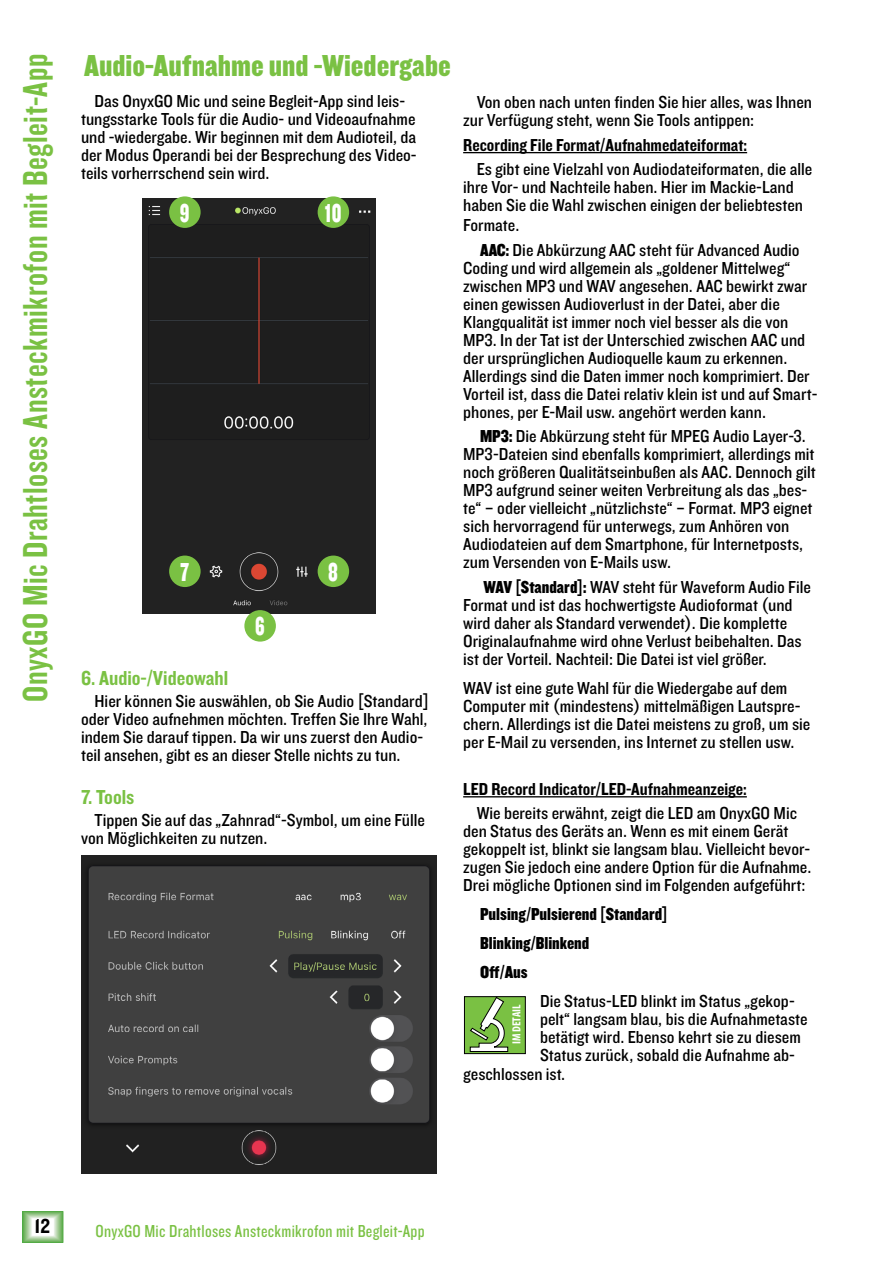
<style>
.page{position:relative;width:893px;height:1263px;background:#fff}
.page>*{position:absolute;margin:0;border:0;box-sizing:border-box;transform-origin:0 0}
.t1{font:36px "Knockout 49 Liteweight";letter-spacing:.015em;color:#7ac143}
.t2{font:31.5px "Knockout 70 Full Welterwt";color:#7ac143}
.t3{font:27px "Knockout 70 Full Welterwt";color:#fff;scale:.75 1}
.t4{font:21px "Knockout 50 Welterweight";color:#7ac143}
.t5{font:21px "Knockout 50 Welterweight";color:#000}
.t6{font:18px/18px "Knockout 30 Junior Welterwt";color:#000}
.t7{font:18px "Knockout 50 Welterweight";color:#000}
.t8{font:18px/28.8px "Knockout 70 Full Welterwt";color:#000}
.t9{font:18px "Knockout 29 Junior Ltweight";letter-spacing:.015em;color:#7ac143}
.t10{font:700 condensed 11.85px "Myriad Pro";color:#fff}
.s1{font-family:"Knockout 70 Full Welterwt"}
</style>
<div class="page">
<div style="left:23px;top:1211px;width:40px;height:31px;border:1px solid #4eab44"></div>
<div style="left:23px;top:1212px;width:40px;height:30px;border:1px solid #50ab45"></div>
<div style="left:23px;top:1212px;width:39px;height:30px;border:1px solid #58ae4a"></div>
<div style="left:24px;top:1212px;width:38px;height:30px;border:1px solid #5eaf4f"></div>
<div style="left:24px;top:1212px;width:38px;height:29px;border:1px solid #64b154"></div>
<div style="left:24px;top:1212px;width:37px;height:29px;border:1px solid #68b356"></div>
<div style="left:24px;top:1213px;width:37px;height:28px;border:1px solid #6cb45b"></div>
<div style="left:25px;top:1213px;width:36px;height:28px;border:1px solid #76b865"></div>
<div style="left:25px;top:1213px;width:36px;height:27px;border:1px solid #76b866"></div>
<div style="left:25px;top:1213px;width:35px;height:27px;border:1px solid #7dbb6d"></div>
<div style="left:26px;top:1213px;width:34px;height:27px;border:1px solid #7dbb6e"></div>
<div style="left:26px;top:1214px;width:34px;height:26px;border:1px solid #86bf78"></div>
<div style="left:26px;top:1214px;width:33px;height:26px;border:1px solid #8cc27d"></div>
<div style="left:26px;top:1214px;width:33px;height:25px;border:1px solid #8dc27f"></div>
<div style="left:27px;top:1214px;width:32px;height:25px;border:1px solid #94c586"></div>
<div style="left:27px;top:1215px;width:32px;height:24px;border:1px solid #97c789"></div>
<div style="left:27px;top:1215px;width:31px;height:24px;border:1px solid #9eca90"></div>
<div style="left:28px;top:1215px;width:30px;height:24px;border:1px solid #a2cc94"></div>
<div style="left:28px;top:1215px;width:30px;height:23px;border:1px solid #a9cf9c"></div>
<div style="left:28px;top:1215px;width:29px;height:23px;border:1px solid #a9d09c"></div>
<div style="left:28px;top:1216px;width:29px;height:22px;border:1px solid #afd3a3"></div>
<div style="left:29px;top:1216px;width:28px;height:22px;border:1px solid #b8d7ad"></div>
<div style="left:29px;top:1216px;width:28px;height:21px;border:1px solid #b9d8ae"></div>
<div style="left:29px;top:1216px;width:27px;height:21px;border:1px solid #c0dbb5"></div>
<div style="left:29px;top:1217px;width:27px;height:20px;border:1px solid #c0dbb6"></div>
<div style="left:30px;top:1217px;width:26px;height:20px;border:1px solid #cbe1c3"></div>
<div style="left:30px;top:1217px;width:25px;height:20px;border:1px solid #cfe3c7"></div>
<div style="left:30px;top:1217px;width:25px;height:19px;border:1px solid #d2e5ca"></div>
<div style="left:31px;top:1217px;width:24px;height:19px;border:1px solid #d6e8d0"></div>
<div style="left:31px;top:1218px;width:24px;height:18px;border:1px solid #ddebd7"></div>
<div style="left:31px;top:1218px;width:23px;height:18px;border:1px solid #e4efe0"></div>
<div style="left:142px;top:198px;width:234px;height:415px;background:#212121"></div>
<div style="left:244px;top:610px;width:32px;height:32px;background:#7ac143;border-radius:50%"></div>
<div style="left:169px;top:555px;width:32px;height:32px;background:#7ac143;border-radius:50%"></div>
<div style="left:169px;top:196px;width:32px;height:32px;background:#7ac143;border-radius:50%"></div>
<div style="left:318px;top:555px;width:31px;height:32px;background:#7ac143;border-radius:50%"></div>
<div style="left:318px;top:196px;width:31px;height:32px;background:#7ac143;border-radius:50%"></div>
<img style="left:81px;top:856px;width:356px;height:318px">
<hr style="left:463px;top:152px;width:284px;height:1px;background:#000">
<hr style="left:463px;top:796px;width:284px;height:1px;background:#000">
<svg style="left:464px;top:996px;width:62px;height:58px;background:#7eb058"></svg>
<h1 class="t1" style="left:12px;top:702px;width:650px;rotate:-90deg">OnyxGO Mic Drahtloses Ansteckmikrofon mit Begleit-App</h1>
<h2 class="t2" style="left:84px;top:45px;width:368px">Audio-Aufnahme und -Wiedergabe</h2>
<p class="t6" style="left:81px;top:92px;width:337px;text-indent:14px">Das OnyxGO Mic und seine Begleit-App sind leis&shy;tungsstarke Tools für die Audio- und Videoaufnahme und -wiedergabe. Wir beginnen mit dem Audioteil, da der Modus Operandi bei der Besprechung des Video&shy;teils vorherrschend sein wird.</p>
<h3 class="t3" style="left:180px;top:195px;width:14px">9</h3>
<h3 class="t3" style="left:325px;top:195px;width:24px">10</h3>
<h3 class="t3" style="left:180px;top:554px;width:14px">7</h3>
<h3 class="t3" style="left:255px;top:609px;width:14px">6</h3>
<h3 class="t3" style="left:328px;top:554px;width:15px">8</h3>
<p class="t4" style="left:81px;top:664px;width:149px">6. Audio-/Videowahl</p>
<p class="t6" style="left:81px;top:691px;width:350px;text-indent:14px">Hier können Sie auswählen, ob Sie Audio [Standard] oder Video aufnehmen möchten. Treffen Sie Ihre Wahl, indem Sie darauf tippen. Da wir uns zuerst den Audio&shy;teil ansehen, gibt es an dieser Stelle nichts zu tun.</p>
<p class="t4" style="left:81px;top:783px;width:55px">7. Tools</p>
<p class="t6" style="left:81px;top:810px;width:345px;text-indent:14px">Tippen Sie auf das „Zahnrad“-Symbol, um eine Fülle von Möglichkeiten zu nutzen.</p>
<p class="t6" style="left:463px;top:92px;width:350px;text-indent:14px">Von oben nach unten finden Sie hier alles, was Ihnen zur Verfügung steht, wenn Sie Tools antippen:</p>
<p class="t7" style="left:463px;top:133px;width:285px">Recording File Format/Aufnahmedateiformat:</p>
<p class="t6" style="left:463px;top:159px;width:351px;line-height:18.5px;text-indent:14px">Es gibt eine Vielzahl von Audiodateiformaten, die alle ihre Vor- und Nachteile haben. Hier im Mackie-Land haben Sie die Wahl zwischen einigen der beliebtesten Formate.</p>
<p class="t6" style="left:463px;top:240px;width:356px;text-indent:17px"><span class="s1">AAC:</span> Die Abkürzung AAC steht für Advanced Audio Coding und wird allgemein als „goldener Mittelweg“ zwischen MP3 und WAV angesehen. AAC bewirkt zwar einen gewissen Audioverlust in der Datei, aber die Klangqualität ist immer noch viel besser als die von MP3. In der Tat ist der Unterschied zwischen AAC und der ursprünglichen Audioquelle kaum zu erkennen.<br>Allerdings sind die Daten immer noch komprimiert. Der Vorteil ist, dass die Datei relativ klein ist und auf Smart&shy;phones, per E-Mail usw. angehört werden kann.</p>
<p class="t6" style="left:463px;top:427px;width:354px;text-indent:17px"><span class="s1">MP3:</span> Die Abkürzung steht für MPEG Audio Layer-3.<br>MP3-Dateien sind ebenfalls komprimiert, allerdings mit noch größeren Qualitätseinbußen als AAC. Dennoch gilt MP3 aufgrund seiner weiten Verbreitung als das „bes&shy;te“ – oder vielleicht „nützlichste“ – Format. MP3 eignet sich hervorragend für unterwegs, zum Anhören von Audiodateien auf dem Smartphone, für Internetposts, zum Versenden von E-Mails usw.</p>
<p class="t6" style="left:463px;top:577px;width:349px;text-indent:20px"><span class="s1">WAV [Standard]:</span> WAV steht für Waveform Audio File Format und ist das hochwertigste Audioformat (und wird daher als Standard verwendet). Die komplette Originalaufnahme wird ohne Verlust beibehalten. Das ist der Vorteil. Nachteil: Die Datei ist viel größer.</p>
<p class="t6" style="left:463px;top:678px;width:349px">WAV ist eine gute Wahl für die Wiedergabe auf dem Computer mit (mindestens) mittelmäßigen Lautspre&shy;chern. Allerdings ist die Datei meistens zu groß, um sie per E-Mail zu versenden, ins Internet zu stellen usw.</p>
<p class="t7" style="left:463px;top:777px;width:285px">LED Record Indicator/LED-Aufnahmeanzeige:</p>
<p class="t6" style="left:463px;top:804px;width:350px;text-indent:14px">Wie bereits erwähnt, zeigt die LED am OnyxGO Mic den Status des Geräts an. Wenn es mit einem Gerät gekoppelt ist, blinkt sie langsam blau. Vielleicht bevor&shy;zugen Sie jedoch eine andere Option für die Aufnahme.<br>Drei mögliche Optionen sind im Folgenden aufgeführt:</p>
<p class="t8" style="left:480px;top:899px;width:189px">Pulsing/Pulsierend [Standard]<br>Blinking/Blinkend<br>Off/Aus</p>
<p class="t6" style="left:540px;top:991px;width:256px">Die Status-LED blinkt im Status „gekop-</p>
<p class="t6" style="left:540px;top:1009px;width:269px">pelt“ langsam blau, bis die Aufnahmetaste</p>
<p class="t6" style="left:540px;top:1027px;width:262px">betätigt wird. Ebenso kehrt sie zu diesem</p>
<p class="t6" style="left:540px;top:1045px;width:257px">Status zurück, sobald die Aufnahme ab-</p>
<p class="t6" style="left:463px;top:1064px;width:104px">geschlossen ist.</p>
<p class="t10" style="left:509px;top:1044px;width:41px;rotate:-90deg">IM DETAIL</p>
<p class="t5" style="left:34px;top:1212px;width:17px">12</p>
<p class="t9" style="left:96px;top:1220px;width:331px">OnyxGO Mic Drahtloses Ansteckmikrofon mit Begleit-App</p>
</div>
